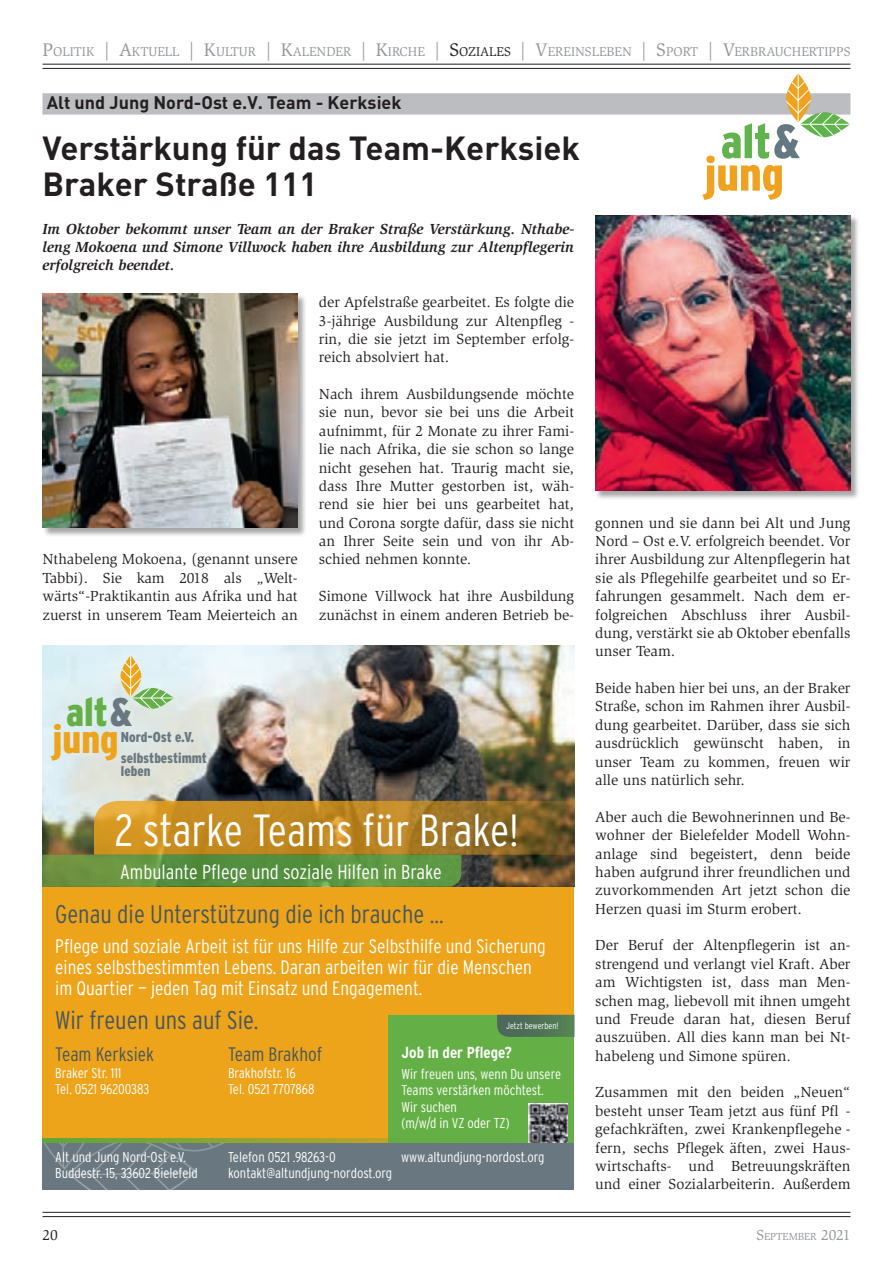
<style>
.page{position:relative;width:893px;height:1263px;background:#fff}
.page>*{position:absolute;margin:0;border:0;box-sizing:border-box;transform-origin:0 0}
.t1{font:300 condensed 45px "Interstate";color:#fff}
.t2{font:900 condensed 39.9px "Interstate";color:#eea41a}
.t3{font:900 condensed 39.9px "Interstate";color:#65b046}
.t4{font:700 33px/36px "DINOT";color:#231f20}
.t5{font:300 condensed 25.5px "Interstate";color:#46575f}
.t6{font:300 condensed 20.25px "Interstate";color:#fff}
.t7{font:300 condensed 19.5px/21px "Interstate";color:#fff}
.t8{font:300 condensed 19.5px "Interstate";color:#46575f}
.t9{font:700 18px "DINOT";color:#231f20}
.t10{font:700 condensed 16.05px "Interstate";color:#fff}
.t11{font:15px/18.3px "Slimbach Std";color:#231f20;text-align:justify}
.t12{font:italic 700 15px/18.3px "Slimbach Std";color:#231f20;text-align:justify}
.t13{font:15px "Slimbach Std";color:#231f20}
.t14{font:300 condensed 14.25px/16.5px "Interstate";color:#fff}
.t15{font:900 condensed 14.25px/20.4px "Interstate";color:#697880}
.t16{font:13.2px "Slimbach Std";color:#939598}
.t17{font:10.5px "Slimbach Std";color:#939598}
.t18{font:300 condensed 9.15px "Interstate";color:#fff}
.s1{font-size:18.75px}
.s2{font-size:18.75px;color:#231f20}
.s3{color:#231f20}
.s4{color:#697880}
.s5{font-size:15px}
</style>
<div class="page">
<hr style="left:43px;top:64px;width:807px;height:1px;background:#231f20">
<hr style="left:43px;top:68px;width:807px;height:1px;background:#231f20">
<hr style="left:43px;top:1212px;width:807px;height:1px;background:#231f20">
<hr style="left:43px;top:1216px;width:807px;height:1px;background:#231f20">
<div style="left:43px;top:93px;width:807px;height:22px;background:#bcbdc0"></div>
<svg style="left:702px;top:73px;width:148px;height:127px"></svg>
<div style="left:42px;top:294px;width:265px;height:243px;background:#231f20;opacity:.4"></div>
<img style="left:43px;top:294px;width:255px;height:234px">
<div style="left:595px;top:215px;width:265px;height:285px;background:#231f20;opacity:.4"></div>
<img style="left:595px;top:215px;width:255px;height:276px">
<div style="left:43px;top:887px;width:531px;height:256px;background:#eea41a"></div>
<div style="left:388px;top:1015px;width:186px;height:128px;background:#65b046"></div>
<div style="left:43px;top:1143px;width:531px;height:46px;background:#697880"></div>
<svg style="left:43px;top:1143px;width:181px;height:46px"></svg>
<svg style="left:43px;top:1138px;width:345px;height:5px;background:#8ba431"></svg>
<img style="left:43px;top:645px;width:531px;height:156px">
<div style="left:121px;top:655px;width:20px;height:42px;background:#e1f3f8;border-radius:50%"></div>
<hr style="left:130px;top:655px;width:1px;height:42px;background:#fff">
<hr style="left:132px;top:698px;width:42px;height:1px;background:#fff">
<svg style="left:121px;top:656px;width:52px;height:53px;background:#d0dab5"></svg>
<svg style="left:43px;top:801px;width:531px;height:86px;background:#918434"></svg>
<svg style="left:497px;top:1015px;width:77px;height:22px;background:#507555"></svg>
<img style="left:529px;top:1103px;width:39px;height:40px">
<p class="t16" style="left:43px;top:44px;width:808px"><span class="s1">P</span>OLITIK <span class="s1">| A</span>KTUELL <span class="s1">| K</span>ULTUR <span class="s1">| K</span>ALENDER <span class="s1">| K</span>IRCHE <span class="s1">|</span> <span class="s2">S</span><span class="s3">OZIALES</span> <span class="s1">| V</span>EREINSLEBEN <span class="s1">| S</span>PORT <span class="s1">| V</span>ERBRAUCHERTIPPS</p>
<p class="t9" style="left:47px;top:90px;width:356px">Alt und Jung Nord-Ost e.V. Team - Kerksiek</p>
<h3 class="t4" style="left:43px;top:129px;width:539px">Verstärkung für das Team-Kerksiek<br>Braker Straße 111</h3>
<p class="t12" style="left:43px;top:219px;width:533px">Im Oktober bekommt unser Team an der Braker Straße Verstärkung. Nthabe&shy;leng Mokoena und Simone Villwock haben ihre Ausbildung zur Altenpflegerin erfolgreich beendet.</p>
<p class="t11" style="left:43px;top:550px;width:257px">Nthabeleng Mokoena, (genannt unsere Tabbi). Sie kam 2018 als „Welt&shy;wärts“-Praktikantin aus Afrika und hat zuerst in unserem Team Meierteich an</p>
<p class="t11" style="left:319px;top:293px;width:257px">der Apfelstraße gearbeitet. Es folgte die 3-jährige Ausbildung zur Altenpfleg - rin, die sie jetzt im September erfolg&shy;reich absolviert hat.</p>
<p class="t11" style="left:319px;top:385px;width:257px">Nach ihrem Ausbildungsende möchte sie nun, bevor sie bei uns die Arbeit aufnimmt, für 2 Monate zu ihrer Fami&shy;lie nach Afrika, die sie schon so lange nicht gesehen hat. Traurig macht sie, dass Ihre Mutter gestorben ist, wäh&shy;rend sie hier bei uns gearbeitet hat, und Corona sorgte dafür, dass sie nicht an Ihrer Seite sein und von ihr Ab&shy;schied nehmen konnte.</p>
<p class="t11" style="left:319px;top:587px;width:257px">Simone Villwock hat ihre Ausbildung zunächst in einem anderen Betrieb be-</p>
<h2 class="t3" style="left:66px;top:690px;width:67px">alt<span class="s4">&amp;</span></h2>
<h2 class="t2" style="left:53px;top:717px;width:67px">jung</h2>
<p class="t15" style="left:121px;top:727px;width:88px">Nord-Ost e.V. selbstbestimmt</p>
<p class="t15" style="left:121px;top:761px;width:31px">leben</p>
<h1 class="t1" style="left:115px;top:805px;width:406px">2 starke Teams für Brake!</h1>
<h3 class="t6" style="left:120px;top:860px;width:323px">Ambulante Pflege und soziale Hilfen in Brake</h3>
<h3 class="t5" style="left:55px;top:900px;width:390px">Genau die Unterstützung die ich brauche …</h3>
<h3 class="t7" style="left:55px;top:935px;width:492px">Pflege und soziale Arbeit ist für uns Hilfe zur Selbsthilfe und Sicherung eines selbstbestimmten Lebens. Daran arbeiten wir für die Menschen im Quartier — jeden Tag mit Einsatz und Engagement.</h3>
<h3 class="t5" style="left:55px;top:1005px;width:205px">Wir freuen uns auf Sie.</h3>
<p class="t18" style="left:506px;top:1020px;width:54px">Jetzt bewerben!</p>
<h3 class="t8" style="left:55px;top:1043px;width:100px">Team Kerksiek</h3>
<p class="t14" style="left:55px;top:1064px;width:96px">Braker Str. 111<br>Tel. 0521 96200383</p>
<p class="t14" style="left:55px;top:1148px;width:144px">Alt und Jung Nord-Ost e.V.<br>Buddestr. 15, 33602 Bielefeld</p>
<h3 class="t8" style="left:228px;top:1043px;width:96px">Team Brakhof</h3>
<p class="t14" style="left:228px;top:1064px;width:88px">Brakhofstr. 16<br>Tel. 0521 7707868</p>
<p class="t10" style="left:401px;top:1044px;width:112px">Job in der Pflege?</p>
<p class="t14" style="left:402px;top:1065px;width:161px">Wir freuen uns, wenn Du unsere<br>Teams verstärken möchtest.<br>Wir suchen<br>(m/w/d in VZ oder TZ)</p>
<p class="t14" style="left:228px;top:1148px;width:166px">Telefon 0521 .98263-0 kontakt@altundjung-nordost.org</p>
<p class="t14" style="left:401px;top:1148px;width:145px">www.altundjung-nordost.org</p>
<p class="t11" style="left:595px;top:514px;width:257px">gonnen und sie dann bei Alt und Jung Nord – Ost e.V. erfolgreich beendet. Vor ihrer Ausbildung zur Altenpflegerin hat sie als Pflegehilfe gearbeitet und so Er&shy;fahrungen gesammelt. Nach dem er&shy;folgreichen Abschluss ihrer Ausbil&shy;dung, verstärkt sie ab Oktober ebenfalls unser Team.</p>
<p class="t11" style="left:595px;top:679px;width:257px">Beide haben hier bei uns, an der Braker Straße, schon im Rahmen ihrer Ausbil&shy;dung gearbeitet. Darüber, dass sie sich ausdrücklich gewünscht haben, in unser Team zu kommen, freuen wir alle uns natürlich sehr.</p>
<p class="t11" style="left:595px;top:808px;width:257px">Aber auch die Bewohnerinnen und Be&shy;wohner der Bielefelder Modell Wohn&shy;anlage sind begeistert, denn beide haben aufgrund ihrer freundlichen und zuvorkommenden Art jetzt schon die Herzen quasi im Sturm erobert.</p>
<p class="t11" style="left:595px;top:936px;width:257px">Der Beruf der Altenpflegerin ist an&shy;strengend und verlangt viel Kraft. Aber am Wichtigsten ist, dass man Men&shy;schen mag, liebevoll mit ihnen umgeht und Freude daran hat, diesen Beruf auszuüben. All dies kann man bei Nt&shy;habeleng und Simone spüren.</p>
<p class="t11" style="left:595px;top:1083px;width:257px">Zusammen mit den beiden „Neuen“ besteht unser Team jetzt aus fünf Pfl - gefachkräften, zwei Krankenpflegehe - fern, sechs Pflegek äften, zwei Haus&shy;wirtschafts- und Betreuungskräften und einer Sozialarbeiterin. Außerdem</p>
<p class="t13" style="left:43px;top:1226px;width:17px">20</p>
<p class="t17" style="left:756px;top:1230px;width:96px"><span class="s5">S</span>EPTEMBER <span class="s5">2021</span></p>
</div>
